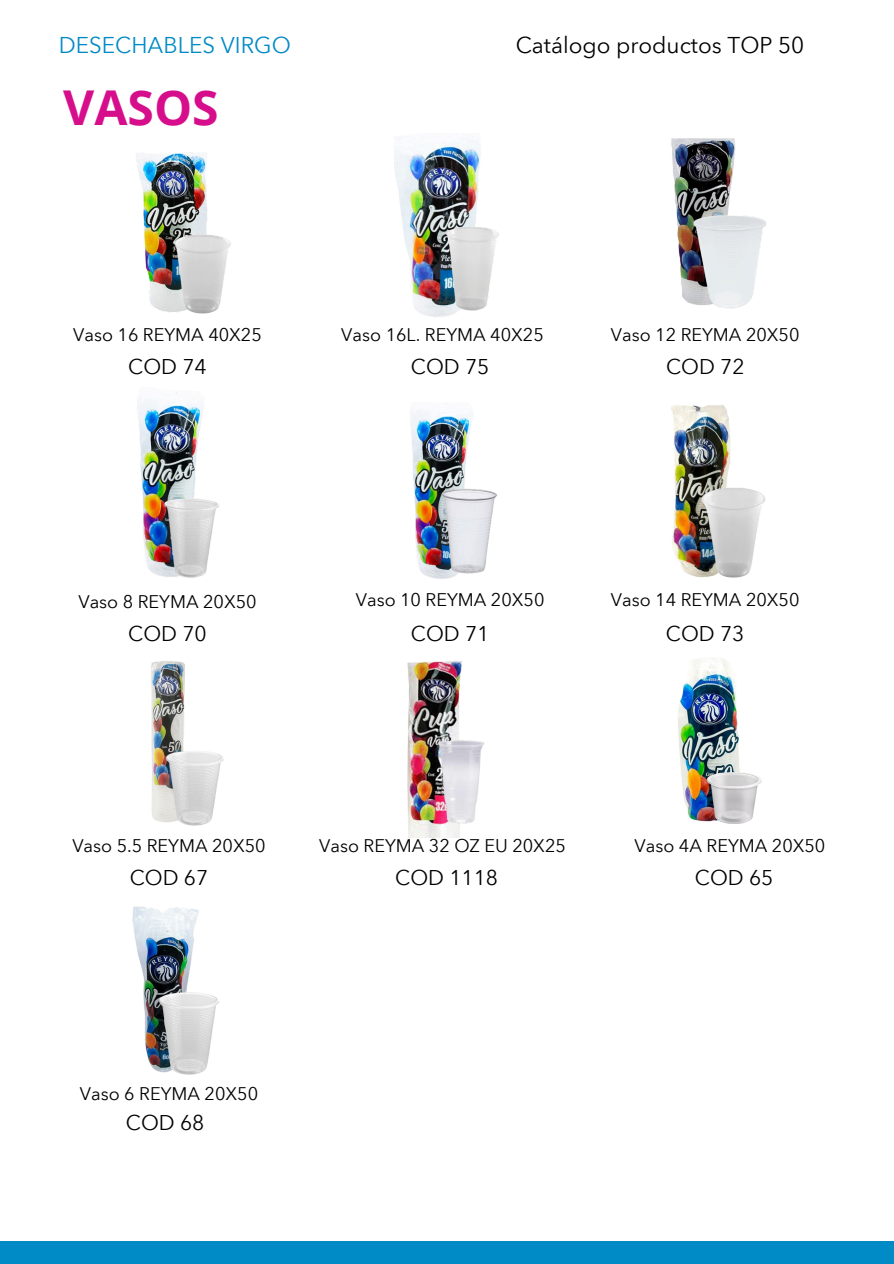
<style>
.page{position:relative;width:894px;height:1264px;background:#fff}
.page>*{position:absolute;margin:0;border:0;box-sizing:border-box;transform-origin:0 0}
.t1{font:700 48px "Open Sans";color:#d60e8c}
.t2{font:22.5px "Avenir Next Arabic";color:#000}
.t3{font:22.5px "Avenir Next Arabic";color:#018bc6}
.t4{font:21px "Avenir Next Arabic";color:#000}
.t5{font:18px "Avenir Next Arabic";color:#000}
</style>
<div class="page">
<div style="left:0;top:1240px;width:893px;height:23px;background:#018bc6"></div>
<img style="left:136px;top:152px;width:72px;height:161px">
<img style="left:174px;top:233px;width:57px;height:81px">
<img style="left:394px;top:139px;width:92px;height:178px">
<img style="left:446px;top:228px;width:53px;height:83px">
<img style="left:671px;top:138px;width:64px;height:165px">
<img style="left:690px;top:209px;width:77px;height:100px">
<img style="left:137px;top:392px;width:66px;height:184px">
<img style="left:159px;top:494px;width:60px;height:84px">
<img style="left:410px;top:403px;width:62px;height:176px">
<img style="left:439px;top:486px;width:58px;height:91px">
<img style="left:671px;top:405px;width:60px;height:173px">
<img style="left:700px;top:484px;width:65px;height:94px">
<img style="left:151px;top:661px;width:34px;height:161px">
<img style="left:165px;top:749px;width:59px;height:77px">
<img style="left:407px;top:660px;width:55px;height:177px">
<img style="left:436px;top:736px;width:49px;height:90px">
<img style="left:678px;top:658px;width:62px;height:164px">
<img style="left:705px;top:771px;width:57px;height:53px">
<img style="left:132px;top:906px;width:67px;height:165px">
<img style="left:158px;top:990px;width:61px;height:85px">
<h2 class="t3" style="left:59px;top:32px;width:233px">DESECHABLES VIRGO</h2>
<h1 class="t1" style="left:63px;top:74px;width:157px">VASOS</h1>
<p class="t2" style="left:515px;top:32px;width:290px">Catálogo productos TOP 50</p>
<p class="t5" style="left:73px;top:324px;width:190px">Vaso 16 REYMA 40X25</p>
<p class="t4" style="left:128px;top:354px;width:80px">COD 74</p>
<h2 class="t5" style="left:341px;top:324px;width:204px">Vaso 16L. REYMA 40X25</h2>
<p class="t4" style="left:411px;top:354px;width:80px">COD 75</p>
<p class="t5" style="left:610px;top:324px;width:190px">Vaso 12 REYMA 20X50</p>
<p class="t4" style="left:666px;top:354px;width:80px">COD 72</p>
<h2 class="t5" style="left:78px;top:591px;width:180px">Vaso 8 REYMA 20X50</h2>
<p class="t4" style="left:128px;top:621px;width:80px">COD 70</p>
<p class="t5" style="left:356px;top:589px;width:190px">Vaso 10 REYMA 20X50</p>
<p class="t4" style="left:411px;top:621px;width:80px">COD 71</p>
<h2 class="t5" style="left:610px;top:589px;width:190px">Vaso 14 REYMA 20X50</h2>
<p class="t4" style="left:665px;top:621px;width:80px">COD 73</p>
<p class="t5" style="left:72px;top:835px;width:195px">Vaso 5.5 REYMA 20X50</p>
<p class="t4" style="left:130px;top:865px;width:80px">COD 67</p>
<h2 class="t5" style="left:319px;top:835px;width:248px">Vaso REYMA 32 OZ EU 20X25</h2>
<h3 class="t4" style="left:395px;top:865px;width:104px">COD 1118</h3>
<p class="t5" style="left:634px;top:835px;width:192px">Vaso 4A REYMA 20X50</p>
<p class="t4" style="left:694px;top:865px;width:80px">COD 65</p>
<p class="t5" style="left:80px;top:1083px;width:180px">Vaso 6 REYMA 20X50</p>
<h2 class="t4" style="left:126px;top:1110px;width:80px">COD 68</h2>
</div>
